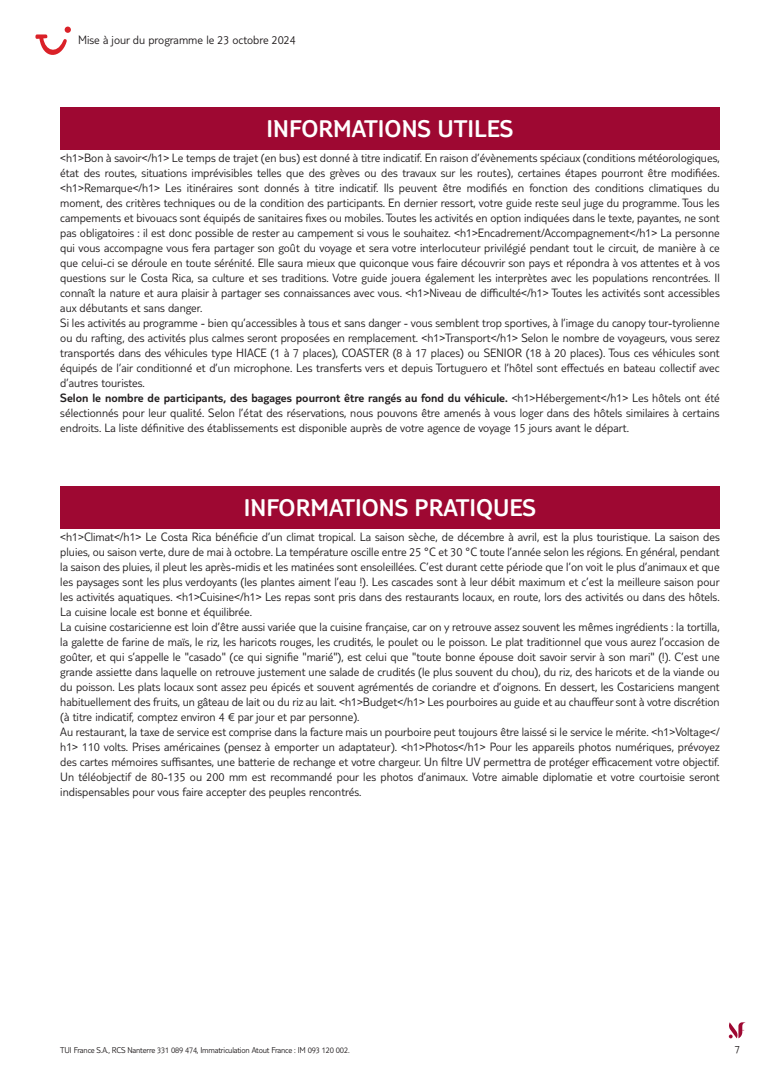
<style>
.page{position:relative;width:780px;height:1088px;background:#fff}
.page>*{position:absolute;margin:0;border:0;box-sizing:border-box;transform-origin:0 0}
.t1{font:300 25px "TUI Type";color:#fff}
.t2{font:300 12.5px/15px "TUI Type";color:#231f20}
.t3{font:300 11.25px "TUI Type";color:#231f20}
.t4{font:300 8.75px "TUI Type";letter-spacing:-.02em;color:#231f20}
.s1{font-style:inherit}
</style>
<div class="page">
<svg style="left:728px;top:1022px;width:18px;height:16px"></svg>
<div style="left:60px;top:108px;width:659px;height:42px;background:#9e0832"></div>
<div style="left:60px;top:486px;width:659px;height:43px;background:#9e0832"></div>
<svg style="left:35px;top:27px;width:36px;height:28px"></svg>
<p class="t2" style="left:78px;top:32px;width:219px">Mise à jour du programme le 23 octobre 2024</p>
<h1 class="t1" style="left:266px;top:115px;width:248px">INFORMATIONS UTILES</h1>
<p class="t2" style="left:60px;top:150px;width:661px">&lt;h1&gt;Bon à savoir&lt;/h1&gt; Le temps de trajet (en bus) est donné à titre indicatif. En raison d’évènements spéciaux (conditions météorologiques, état des routes, situations imprévisibles telles que des grèves ou des travaux sur les routes), certaines étapes pourront être modifiées. &lt;h1&gt;Remarque&lt;/h1&gt; Les itinéraires sont donnés à titre indicatif. Ils peuvent être modifiés en fonction des conditions climatiques du moment, des critères techniques ou de la condition des participants. En dernier ressort, votre guide reste seul juge du programme. Tous les campements et bivouacs sont équipés de sanitaires fixes ou mobiles. Toutes les activités en option indiquées dans le texte, payantes, ne sont pas obligatoires : il est donc possible de rester au campement si vous le souhaitez. &lt;h1&gt;Encadrement/Accompagnement&lt;/h1&gt; La personne qui vous accompagne vous fera partager son goût du voyage et sera votre interlocuteur privilégié pendant tout le circuit, de manière à ce que celui-ci se déroule en toute sérénité. Elle saura mieux que quiconque vous faire découvrir son pays et répondra à vos attentes et à vos questions sur le Costa Rica, sa culture et ses traditions. Votre guide jouera également les interprètes avec les populations rencontrées. Il connaît la nature et aura plaisir à partager ses connaissances avec vous. &lt;h1&gt;Niveau de difficulté&lt;/h1&gt; Toutes les activités sont accessibles aux débutants et sans danger.<br>Si les activités au programme - bien qu’accessibles à tous et sans danger - vous semblent trop sportives, à l’image du canopy tour-tyrolienne ou du rafting, des activités plus calmes seront proposées en remplacement. &lt;h1&gt;Transport&lt;/h1&gt; Selon le nombre de voyageurs, vous serez transportés dans des véhicules type HIACE (1 à 7 places), COASTER (8 à 17 places) ou SENIOR (18 à 20 places). Tous ces véhicules sont équipés de l’air conditionné et d’un microphone. Les transferts vers et depuis Tortuguero et l’hôtel sont effectués en bateau collectif avec d’autres touristes.<br><span class="s1">Selon le nombre de participants, des bagages pourront être rangés au fond du véhicule.</span> &lt;h1&gt;Hébergement&lt;/h1&gt; Les hôtels ont été sélectionnés pour leur qualité. Selon l’état des réservations, nous pouvons être amenés à vous loger dans des hôtels similaires à certains endroits. La liste définitive des établissements est disponible auprès de votre agence de voyage 15 jours avant le départ.</p>
<h1 class="t1" style="left:244px;top:493px;width:294px">INFORMATIONS PRATIQUES</h1>
<p class="t2" style="left:60px;top:529px;width:661px">&lt;h1&gt;Climat&lt;/h1&gt; Le Costa Rica bénéficie d’un climat tropical. La saison sèche, de décembre à avril, est la plus touristique. La saison des pluies, ou saison verte, dure de mai à octobre. La température oscille entre 25 °C et 30 °C toute l’année selon les régions. En général, pendant la saison des pluies, il pleut les après-midis et les matinées sont ensoleillées. C’est durant cette période que l’on voit le plus d’animaux et que les paysages sont les plus verdoyants (les plantes aiment l’eau !). Les cascades sont à leur débit maximum et c’est la meilleure saison pour les activités aquatiques. &lt;h1&gt;Cuisine&lt;/h1&gt; Les repas sont pris dans des restaurants locaux, en route, lors des activités ou dans des hôtels.<br>La cuisine locale est bonne et équilibrée.<br>La cuisine costaricienne est loin d’être aussi variée que la cuisine française, car on y retrouve assez souvent les mêmes ingrédients : la tortilla, la galette de farine de maïs, le riz, les haricots rouges, les crudités, le poulet ou le poisson. Le plat traditionnel que vous aurez l’occasion de goûter, et qui s’appelle le "casado" (ce qui signifie "marié"), est celui que "toute bonne épouse doit savoir servir à son mari" (!). C’est une grande assiette dans laquelle on retrouve justement une salade de crudités (le plus souvent du chou), du riz, des haricots et de la viande ou du poisson. Les plats locaux sont assez peu épicés et souvent agrémentés de coriandre et d’oignons. En dessert, les Costariciens mangent habituellement des fruits, un gâteau de lait ou du riz au lait. &lt;h1&gt;Budget&lt;/h1&gt; Les pourboires au guide et au chauffeur sont à votre discrétion (à titre indicatif, comptez environ 4 € par jour et par personne).<br>Au restaurant, la taxe de service est comprise dans la facture mais un pourboire peut toujours être laissé si le service le mérite. &lt;h1&gt;Voltage&lt;/ h1&gt; 110 volts. Prises américaines (pensez à emporter un adaptateur). &lt;h1&gt;Photos&lt;/h1&gt; Pour les appareils photos numériques, prévoyez des cartes mémoires suffisantes, une batterie de rechange et votre chargeur. Un filtre UV permettra de protéger efficacement votre objectif.<br>Un téléobjectif de 80-135 ou 200 mm est recommandé pour les photos d’animaux. Votre aimable diplomatie et votre courtoisie seront indispensables pour vous faire accepter des peuples rencontrés.</p>
<p class="t4" style="left:60px;top:1045px;width:291px">TUI France S.A., RCS Nanterre 331 089 474, Immatriculation Atout France : IM 093 120 002.</p>
<p class="t3" style="left:734px;top:1042px;width:7px">7</p>
</div>
